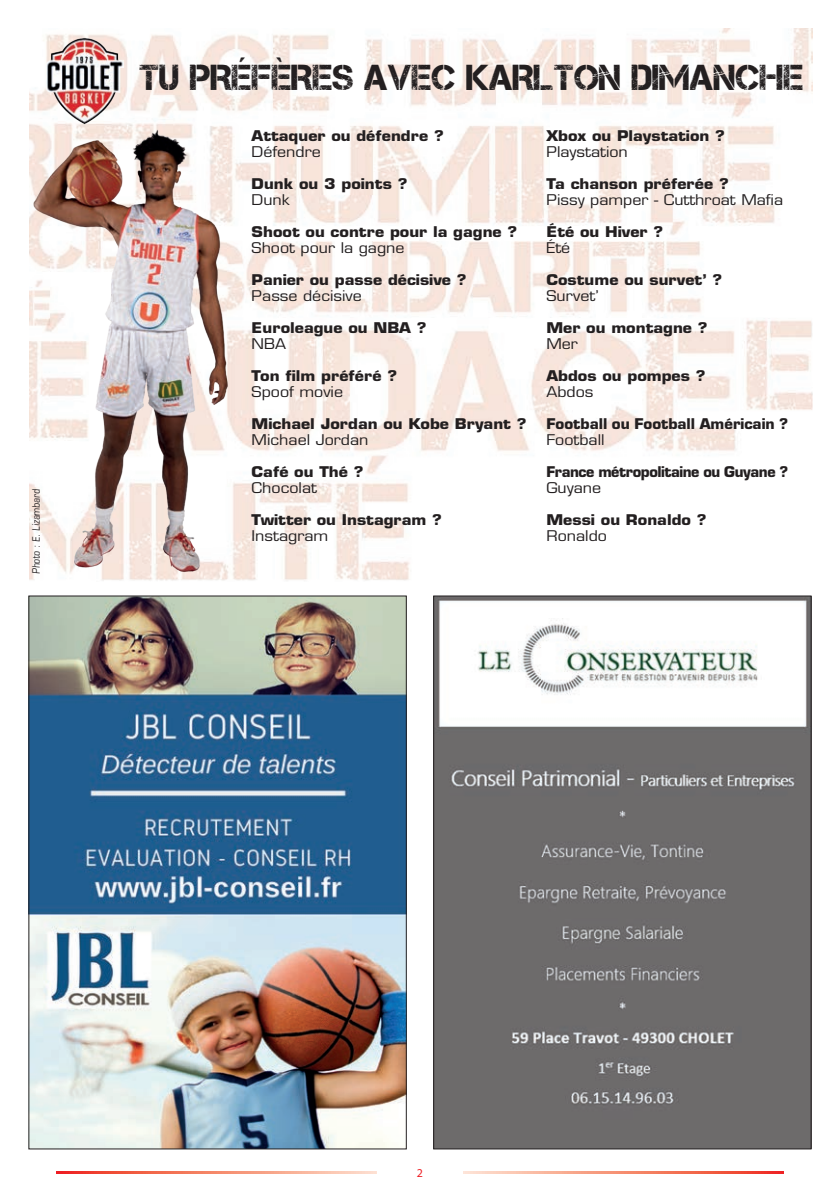
<style>
.page{position:relative;width:840px;height:1191px;background:#fff}
.page>*{position:absolute;margin:0;border:0;box-sizing:border-box;transform-origin:0 0}
.t1{font:36px "Captureit";color:#231f20}
.t2{font:700 14.4px "Eurostile LT Std";color:#231f20;scale:1.11 1}
.t3{font:14.4px "Eurostile LT Std";color:#231f20;scale:1.11 1}
.t4{font:700 14.4px "Eurostile LT Std";letter-spacing:-.03em;color:#231f20}
.t5{font:700 14.4px "Eurostile LT Std";color:#231f20}
.t6{font:12px "Myriad Pro";color:#ee1d23}
.t7{font:condensed 10.4px "Eurostile LT Std";color:#231f20}
</style>
<div class="page">
<svg style="left:57px;top:1171px;width:725px;height:2px"></svg>
<div style="left:377px;top:1157px;width:85px;height:28px;background:#fff"></div>
<img style="left:30px;top:597px;width:374px;height:550px">
<img style="left:435px;top:597px;width:374px;height:550px">
<img style="left:29px;top:28px;width:782px;height:553px">
<img style="left:29px;top:128px;width:210px;height:453px">
<img style="left:39px;top:30px;width:91px;height:103px">
<p class="t7" style="left:30px;top:574px;width:87px;rotate:-90deg">Photo : E. Lizambard</p>
<h1 class="t1" style="left:139px;top:57px;width:665px">TU PRÉFÈRES AVEC KARLTON DIMANCHE</h1>
<p class="t2" style="left:546px;top:127px;width:162px">Xbox ou Playstation ?</p>
<p class="t3" style="left:546px;top:143px;width:75px">Playstation</p>
<p class="t2" style="left:546px;top:175px;width:166px">Ta chanson préferée ?</p>
<p class="t3" style="left:546px;top:191px;width:215px">Pissy pamper - Cutthroat Mafia</p>
<p class="t2" style="left:546px;top:223px;width:106px">Été ou Hiver ?</p>
<p class="t3" style="left:546px;top:239px;width:23px">Été</p>
<p class="t2" style="left:546px;top:271px;width:160px">Costume ou survet’ ?</p>
<p class="t3" style="left:546px;top:287px;width:49px">Survet’</p>
<p class="t2" style="left:546px;top:319px;width:147px">Mer ou montagne ?</p>
<p class="t3" style="left:546px;top:335px;width:30px">Mer</p>
<p class="t2" style="left:546px;top:367px;width:145px">Abdos ou pompes ?</p>
<p class="t3" style="left:546px;top:383px;width:44px">Abdos</p>
<p class="t5" style="left:546px;top:415px;width:243px">Football ou Football Américain ?</p>
<p class="t3" style="left:546px;top:431px;width:54px">Football</p>
<p class="t4" style="left:546px;top:463px;width:243px">France métropolitaine ou Guyane ?</p>
<p class="t3" style="left:546px;top:479px;width:51px">Guyane</p>
<p class="t2" style="left:546px;top:511px;width:145px">Messi ou Ronaldo ?</p>
<p class="t3" style="left:546px;top:527px;width:56px">Ronaldo</p>
<p class="t2" style="left:251px;top:127px;width:174px">Attaquer ou défendre ?</p>
<p class="t3" style="left:251px;top:143px;width:64px">Défendre</p>
<p class="t2" style="left:251px;top:175px;width:142px">Dunk ou 3 points ?</p>
<p class="t3" style="left:251px;top:191px;width:36px">Dunk</p>
<p class="t2" style="left:251px;top:223px;width:241px">Shoot ou contre pour la gagne ?</p>
<p class="t3" style="left:251px;top:239px;width:139px">Shoot pour la gagne</p>
<p class="t2" style="left:251px;top:271px;width:195px">Panier ou passe décisive ?</p>
<p class="t3" style="left:251px;top:287px;width:101px">Passe décisive</p>
<p class="t2" style="left:251px;top:319px;width:159px">Euroleague ou NBA ?</p>
<p class="t3" style="left:251px;top:335px;width:33px">NBA</p>
<p class="t2" style="left:251px;top:367px;width:132px">Ton film préféré ?</p>
<p class="t3" style="left:251px;top:383px;width:84px">Spoof movie</p>
<p class="t2" style="left:251px;top:415px;width:249px">Michael Jordan ou Kobe Bryant ?</p>
<p class="t3" style="left:251px;top:431px;width:107px">Michael Jordan</p>
<p class="t2" style="left:251px;top:463px;width:102px">Café ou Thé ?</p>
<p class="t3" style="left:251px;top:479px;width:60px">Chocolat</p>
<p class="t2" style="left:251px;top:511px;width:173px">Twitter ou Instagram ?</p>
<p class="t3" style="left:251px;top:527px;width:70px">Instagram</p>
<p class="t6" style="left:416px;top:1166px;width:8px">2</p>
</div>
